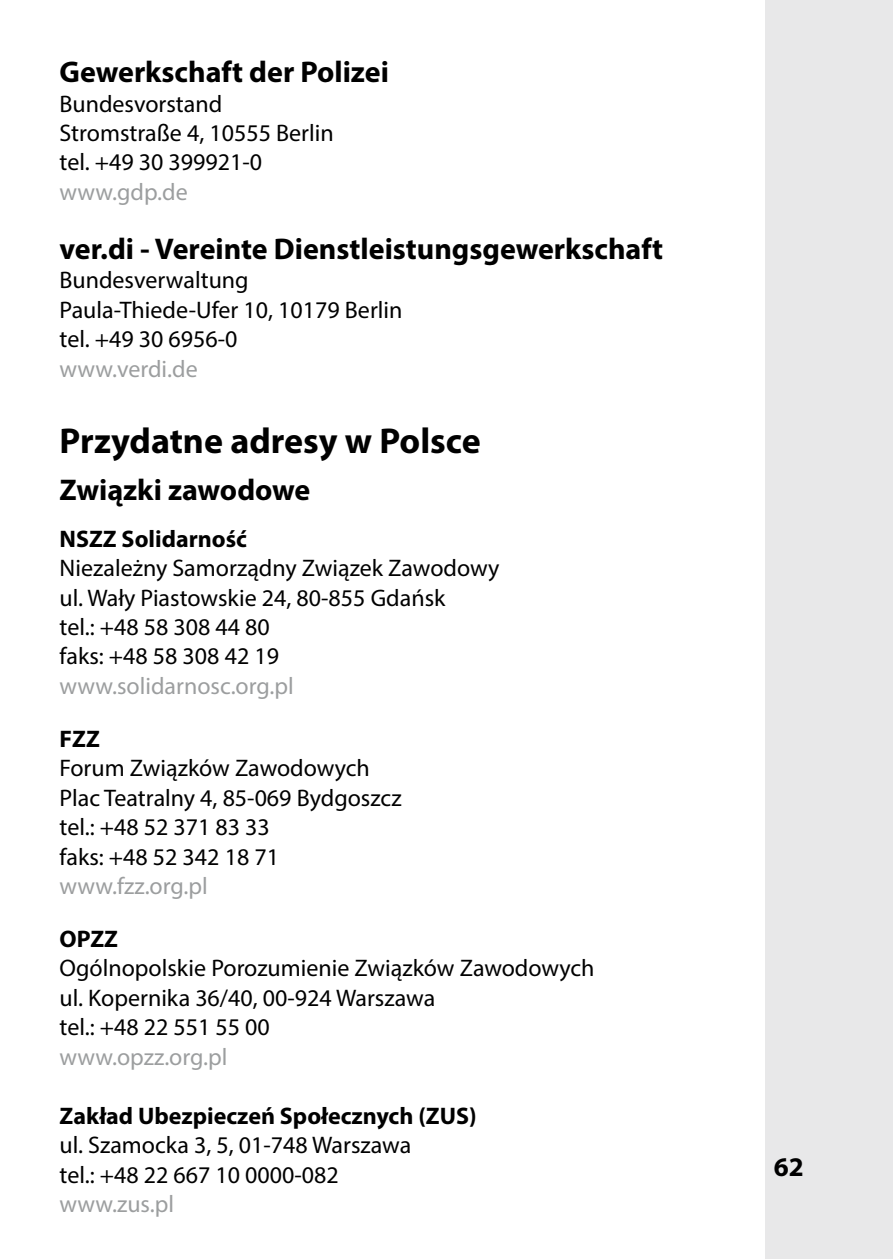
<style>
.page{position:relative;width:893px;height:1259px;background:#fff}
.page>*{position:absolute;margin:0;border:0;box-sizing:border-box;transform-origin:0 0}
.t1{font:700 36px "Myriad Pro";color:#000}
.t2{font:700 30px "Myriad Pro";color:#000}
.t3{font:700 27px "Myriad Pro";color:#000}
.t4{font:24px/29.4px "Myriad Pro";color:#000}
.t5{font:24px "Myriad Pro";color:#9c9e9f}
.t6{font:700 24px "Myriad Pro";color:#000}
</style>
<div class="page">
<div style="left:765px;top:0;width:128px;height:1259px;background:#e8e8e9"></div>
<p class="t2" style="left:60px;top:52px;width:331px">Gewerkschaft der Polizei</p>
<p class="t4" style="left:60px;top:88px;width:276px">Bundesvorstand<br>Stromstraße 4, 10555 Berlin tel. +49 30 399921-0</p>
<p class="t5" style="left:60px;top:177px;width:130px">www.gdp.de</p>
<p class="t2" style="left:60px;top:229px;width:605px">ver.di - Vereinte Dienstleistungsgewerkschaft</p>
<p class="t4" style="left:60px;top:265px;width:345px">Bundesverwaltung<br>Paula-Thiede-Ufer 10, 10179 Berlin tel. +49 30 6956-0</p>
<p class="t5" style="left:60px;top:354px;width:140px">www.verdi.de</p>
<h1 class="t1" style="left:60px;top:417px;width:423px">Przydatne adresy w Polsce</h1>
<p class="t2" style="left:60px;top:470px;width:252px">Związki zawodowe</p>
<p class="t6" style="left:60px;top:523px;width:189px">NSZZ Solidarność</p>
<p class="t4" style="left:60px;top:553px;width:441px">Niezależny Samorządny Związek Zawodowy ul. Wały Piastowskie 24, 80-855 Gdańsk<br>tel.: +48 58 308 44 80<br>faks: +48 58 308 42 19</p>
<p class="t5" style="left:60px;top:671px;width:236px">www.solidarnosc.org.pl</p>
<p class="t6" style="left:60px;top:723px;width:42px">FZZ</p>
<p class="t4" style="left:60px;top:753px;width:344px">Forum Związków Zawodowych<br>Plac Teatralny 4, 85-069 Bydgoszcz tel.: +48 52 371 83 33<br>faks: +48 52 342 18 71</p>
<p class="t5" style="left:60px;top:871px;width:150px">www.fzz.org.pl</p>
<p class="t6" style="left:60px;top:923px;width:60px">OPZZ</p>
<p class="t4" style="left:60px;top:953px;width:537px">Ogólnopolskie Porozumienie Związków Zawodowych ul. Kopernika 36/40, 00-924 Warszawa<br>tel.: +48 22 551 55 00</p>
<p class="t5" style="left:60px;top:1042px;width:169px">www.opzz.org.pl</p>
<p class="t6" style="left:60px;top:1100px;width:419px">Zakład Ubezpieczeń Społecznych (ZUS)</p>
<p class="t4" style="left:60px;top:1130px;width:353px">ul. Szamocka 3, 5, 01-748 Warszawa tel.: +48 22 667 10 0000-082</p>
<p class="t5" style="left:60px;top:1189px;width:116px">www.zus.pl</p>
<p class="t3" style="left:774px;top:1149px;width:31px">62</p>
</div>
